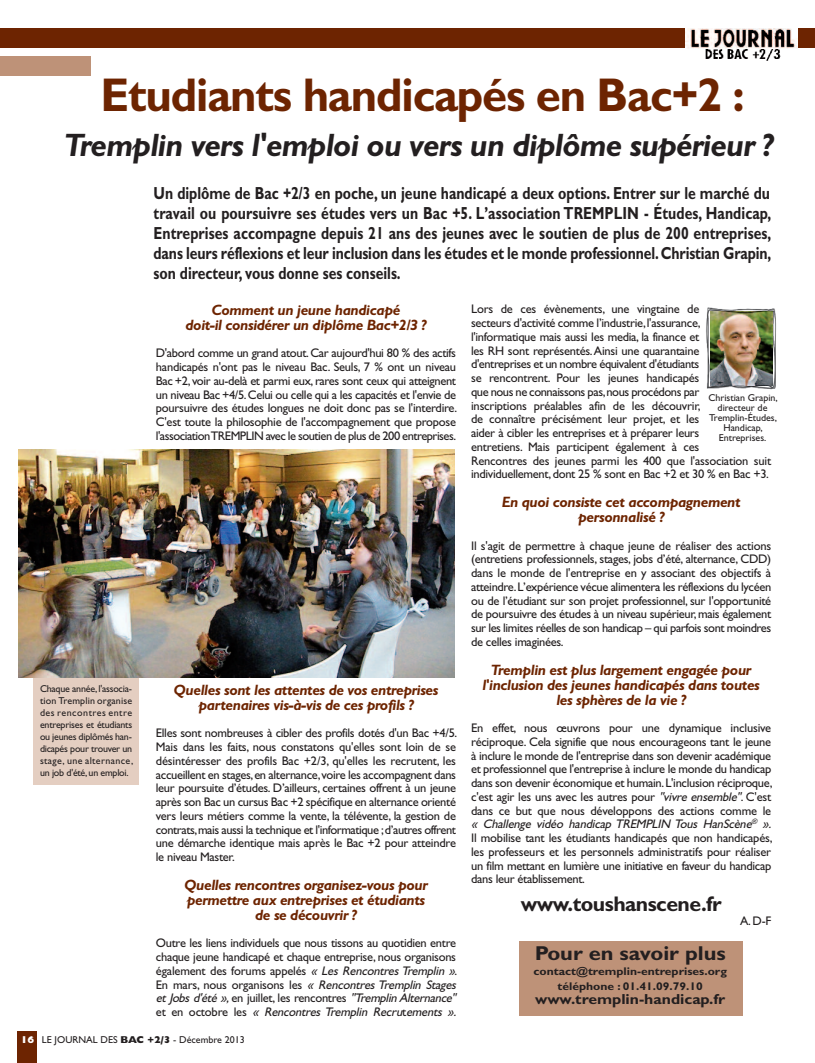
<style>
.page{position:relative;width:815px;height:1063px;background:#fff}
.page>*{position:absolute;margin:0;border:0;box-sizing:border-box;transform-origin:0 0}
.t1{font:700 47.5px "Gill Sans";letter-spacing:-.025em;color:#6d2401;scale:.96 1}
.t2{font:italic 700 32.5px "Gill Sans";letter-spacing:-.025em;color:#231f20}
.t3{font:700 21.25px "Gill Sans";letter-spacing:-.025em;color:#231f20}
.t4{font:700 20.12px "Gill Sans";color:#231f20;scale:1.08 1}
.t5{font:700 17.5px/20px "Gill Sans";color:#231f20;text-align:justify;scale:.8 1}
.t6{font:italic 700 15px/15px "Gill Sans";letter-spacing:-.025em;color:#6d2401;text-align:center}
.t7{font:700 14.5px "Gill Sans";color:#231f20;scale:1.08 1}
.t8{font:12.5px/13.8px "Gill Sans";letter-spacing:-.025em;color:#231f20;text-align:justify}
.t9{font:700 11.12px/14.5px "Gill Sans";color:#231f20;text-align:center;scale:1.08 1}
.t10{font:10px/12px "Gill Sans";letter-spacing:-.02em;color:#231f20}
.t11{font:10px/10px "Gill Sans";color:#231f20;text-align:center}
.s1{font-style:italic}
.s2{font-weight:800;color:#fff}
.s3{font-weight:800}
</style>
<div class="page">
<div style="left:33px;top:655px;width:106px;height:130px;background:#e4cec1"></div>
<img style="left:19px;top:450px;width:436px;height:228px">
<div style="left:18px;top:1031px;width:19px;height:32px;background:#6d2401"></div>
<div style="left:0;top:28px;width:815px;height:20px;background:#6d2401"></div>
<div style="left:0;top:56px;width:91px;height:20px;background:#be9278"></div>
<img style="left:686px;top:28px;width:111px;height:33px">
<img style="left:706px;top:307px;width:70px;height:83px">
<div style="left:519px;top:942px;width:224px;height:74px;background:#be9278"></div>
<h1 class="t1" style="left:101px;top:77px;width:672px">Etudiants handicapés en Bac+2 :</h1>
<h2 class="t2" style="left:64px;top:132px;width:711px">Tremplin vers l'emploi ou vers un diplôme supérieur ?</h2>
<p class="t10" style="left:40px;top:683px;width:95px">Chaque année, l'associa&shy;tion Tremplin organise des rencontres entre entreprises et étudiants ou jeunes diplômés han&shy;dicapés pour trouver un stage, une alternance, un job d'été, un emploi.</p>
<p class="t5" style="left:154px;top:184px;width:774px">Un diplôme de Bac +2/3 en poche, un jeune handicapé a deux options. Entrer sur le marché du travail ou poursuivre ses études vers un Bac +5. L’association TREMPLIN - Études, Handicap, Entreprises accompagne depuis 21 ans des jeunes avec le soutien de plus de 200 entreprises, dans leurs réflexions et leur inclusion dans les études et le monde professionnel.Christian Grapin, son directeur, vous donne ses conseils.</p>
<p class="t6" style="left:186px;top:304px;width:242px">Comment un jeune handicapé<br>doit-il considérer un diplôme Bac+2/3 ?</p>
<p class="t8" style="left:156px;top:348px;width:303px">D'abord comme un grand atout.Car aujourd'hui 80 % des actifs handicapés n'ont pas le niveau Bac. Seuls, 7 % ont un niveau Bac +2, voir au-delà et parmi eux, rares sont ceux qui atteignent un niveau Bac +4/5.Celui ou celle qui a les capacités et l'envie de poursuivre des études longues ne doit donc pas se l'interdire.<br>C'est toute la philosophie de l'accompagnement que propose l'associationTREMPLIN avec le soutien de plus de 200 entreprises.</p>
<p class="t6" style="left:174px;top:684px;width:266px">Quelles sont les attentes de vos entreprises partenaires vis-à-vis de ces profils ?</p>
<p class="t8" style="left:156px;top:728px;width:303px">Elles sont nombreuses à cibler des profils dotés d'un Bac +4/5.<br>Mais dans les faits, nous constatons qu'elles sont loin de se désintéresser des profils Bac +2/3, qu'elles les recrutent, les accueillent en stages,en alternance,voire les accompagnent dans leur poursuite d’études. D’ailleurs, certaines offrent à un jeune après son Bac un cursus Bac +2 spécifique en alternance orienté vers leurs métiers comme la vente, la télévente, la gestion de contrats,mais aussi la technique et l'informatique ;d’autres offrent une démarche identique mais après le Bac +2 pour atteindre le niveau Master.</p>
<p class="t6" style="left:184px;top:879px;width:245px">Quelles rencontres organisez-vous pour permettre aux entreprises et étudiants de se découvrir ?</p>
<p class="t8" style="left:156px;top:938px;width:304px;text-align:left">Outre les liens individuels que nous tissons au quotidien entre chaque jeune handicapé et chaque entreprise, nous organisons également des forums appelés <span class="s1">« Les RencontresTremplin »</span>.<br>En mars, nous organisons les <span class="s1">« RencontresTremplin Stages et Jobs d'été »,</span>en juillet, les rencontres <span class="s1">"TremplinAlternance" </span>e t e n o c t o b re l e s <span class="s1">« Rencontres Tremplin Recru</span>t <span class="s1">ements ».</span></p>
<p class="t8" style="left:471px;top:303px;width:302px;text-align:left">Lors de ces évènements, une vingtaine de<br>secteurs d'activité comme l’industrie,l'assurance,<br>l'informatique mais aussi les media, la finance et<br>les RH sont représentés.Ainsi une quarantaine<br>d'entreprises et un nombre équivalent d'étudiants<br>se rencontrent. Pour les jeunes handicapés<br>que nous ne connaissons pas,nous procédons par<br>inscriptions préalables afin de les découvrir,<br>de connaître précisément leur projet, et les<br>aider à cibler les entreprises et à préparer leurs<br>entretiens. Mais participent également à ces<br>Rencontres des jeunes parmi les 400 que l'association suit individuellement,dont 25 % sont en Bac +2 et 30 % en Bac +3.</p>
<p class="t6" style="left:502px;top:496px;width:240px">En quoi consiste cet accompagnement personnalisé ?</p>
<p class="t8" style="left:471px;top:540px;width:302px">Il s'agit de permettre à chaque jeune de réaliser des actions (entretiens professionnels, stages, jobs d’été, alternance, CDD) dans le monde de l'entreprise en y associant des objectifs à atteindre.L’expérience vécue alimentera les réflexions du lycéen ou de l’étudiant sur son projet professionnel, sur l'opportunité de poursuivre des études à un niveau supérieur,mais également sur les limites réelles de son handicap – qui parfois sont moindres de celles imaginées.</p>
<p class="t6" style="left:482px;top:663px;width:279px">Tremplin est plus largement engagée pour l'inclusion des jeunes handicapés dans toutes les sphères de la vie ?</p>
<p class="t8" style="left:471px;top:722px;width:304px;text-align:left">En effet, nous œuvrons pour une dynamique inclusive réciproque. Cela signifie que nous encourageons tant le jeune à inclure le monde de l'entreprise dans son devenir académique et professionnel que l'entreprise à inclure le monde du handicap dans son devenir économique et humain.L'inclusion réciproque, c'est agir les uns avec les autres pour <span class="s1">"vivre ensemble"</span>. C'est dans ce but que nous développons des actions comme le <span class="s1">« Challenge vidéo handicap TREMPLIN Tous HanScène</span><sup>®</sup> <span class="s1">».<br></span>Il mobilise tant les étudiants handicapés que non handicapés, les professeurs et les personnels administratifs pour réaliser un film mettant en lumière une initiative en faveur du handicap dans leur établissement.</p>
<h3 class="t3" style="left:521px;top:896px;width:203px">www.toushanscene.fr</h3>
<p class="t8" style="left:740px;top:915px;width:32px">A.D-F</p>
<p class="t11" style="left:708px;top:393px;width:71px">Christian Grapin, directeur de<br>Tremplin-Études,<br>Handicap,<br>Entreprises.</p>
<h3 class="t4" style="left:535px;top:946px;width:178px">Pour en savoir plus</h3>
<p class="t9" style="left:533px;top:965px;width:181px">contact@tremplin-entreprises.org téléphone : 01.41.09.79.10</p>
<p class="t7" style="left:535px;top:994px;width:178px">www.tremplin-handicap.fr</p>
<p class="t11" style="left:21px;top:1036px;width:226px"><span class="s2">16</span> LE JOURNAL DES <span class="s3">BAC +2/3</span> - Décembre 2013</p>
</div>
